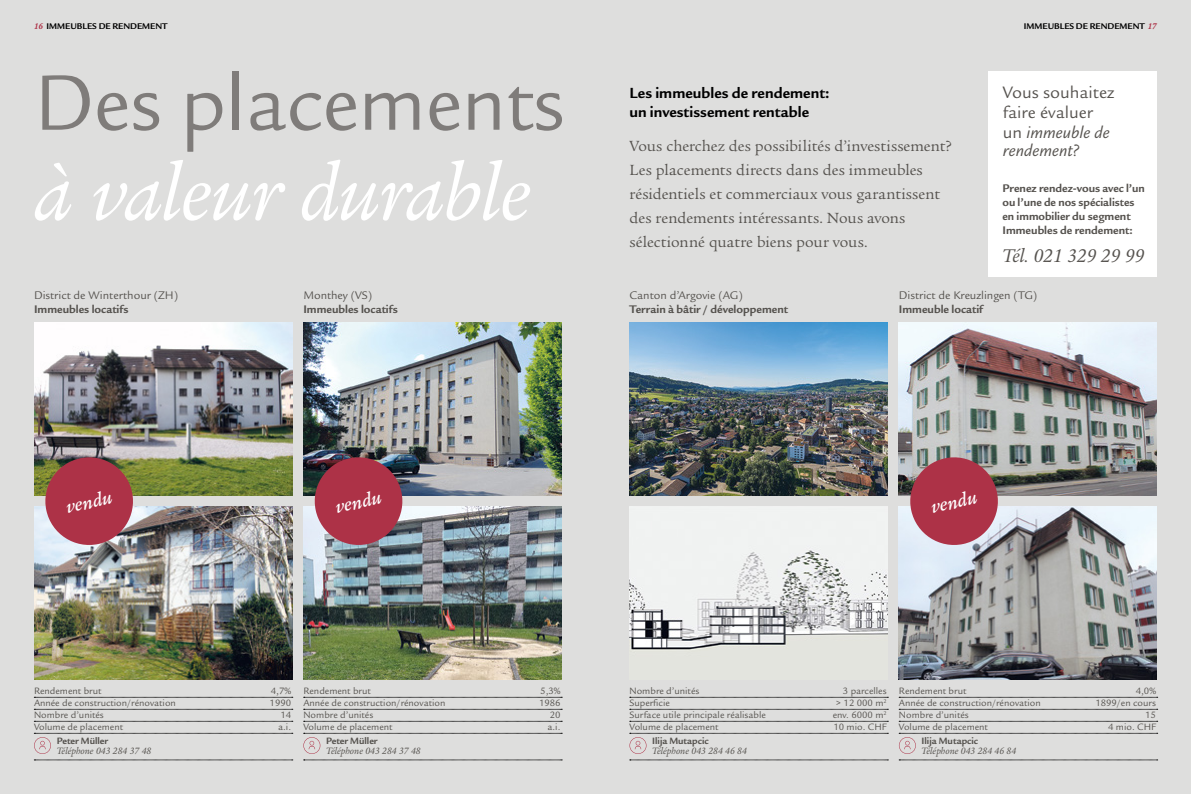
<style>
.page{position:relative;width:1191px;height:794px;background:#dededd}
.page>*{position:absolute;margin:0;border:0;box-sizing:border-box;transform-origin:0 0}
.t1{font:italic 85px "Legacy Serif ITC Pro";letter-spacing:-.01em;color:#fff}
.t2{font:85px "Legacy Sans ITC Pro";letter-spacing:-.01em;color:#7f7c7a}
.Eyecatcher_18_20pt_N{font:italic 500 20px "Legacy Serif ITC Pro";color:#fff}
.t3{font:italic 20px "Legacy Serif ITC Pro";color:#55524e}
.t4{font:18px/20px "Legacy Sans ITC Pro";color:#55524e}
.t5{font:italic 18px "Legacy Sans ITC Pro";color:#55524e}
.Lead{font:16px/24px "Legacy Serif ITC Pro";letter-spacing:.005em;color:#55524e}
.Lead-2{font:700 16px "Legacy Sans ITC Pro";letter-spacing:.005em;color:#000}
.Book_16_18pt_K{font:700 12px/14px "Legacy Sans ITC Pro";color:#55524e}
.Book_16_18pt_K-2{font:12px/14px "Legacy Sans ITC Pro";color:#55524e}
.t6{font:10px "Legacy Sans ITC Pro";color:#55524e}
.t7{font:italic 10px/9.8px "Legacy Serif ITC Pro";color:#55524e}
.Book_16_18pt_K-3{font:700 9px "Legacy Sans ITC Pro";color:#000}
.s1{font-family:"Legacy Serif ITC Pro";font-style:italic;color:#ad3247}
.s2{font-weight:700}
.s3{font-weight:400}
.s4{font-style:italic}
.s5{font-family:"Legacy Sans ITC Pro";font-weight:700;font-style:normal}
</style>
<div class="page">
<img style="left:629px;top:322px;width:258px;height:173px">
<img style="left:34px;top:322px;width:258px;height:173px">
<img style="left:34px;top:506px;width:258px;height:174px">
<img style="left:629px;top:506px;width:258px;height:145px">
<img style="left:303px;top:322px;width:258px;height:173px">
<img style="left:303px;top:506px;width:258px;height:174px">
<img style="left:899px;top:322px;width:258px;height:173px">
<img style="left:899px;top:506px;width:258px;height:174px">
<svg style="left:630px;top:697px;width:258px;height:1px"></svg>
<svg style="left:630px;top:709px;width:258px;height:1px"></svg>
<svg style="left:630px;top:721px;width:258px;height:1px"></svg>
<svg style="left:629px;top:733px;width:259px;height:27px"></svg>
<svg style="left:899px;top:697px;width:258px;height:1px"></svg>
<svg style="left:899px;top:709px;width:258px;height:1px"></svg>
<svg style="left:899px;top:721px;width:258px;height:1px"></svg>
<svg style="left:899px;top:733px;width:258px;height:27px"></svg>
<svg style="left:34px;top:697px;width:259px;height:1px"></svg>
<svg style="left:34px;top:709px;width:259px;height:1px"></svg>
<svg style="left:34px;top:721px;width:259px;height:1px"></svg>
<svg style="left:34px;top:733px;width:259px;height:27px"></svg>
<svg style="left:304px;top:697px;width:258px;height:1px"></svg>
<svg style="left:304px;top:709px;width:258px;height:1px"></svg>
<svg style="left:304px;top:721px;width:258px;height:1px"></svg>
<svg style="left:303px;top:733px;width:259px;height:27px"></svg>
<div style="left:988px;top:71px;width:169px;height:205px;background:#fff"></div>
<img style="left:311px;top:453px;width:95px;height:96px">
<svg style="left:906px;top:453px;width:96px;height:96px"></svg>
<img style="left:41px;top:453px;width:96px;height:96px">
<p class="Book_16_18pt_K-3" style="left:34px;top:21px;width:135px"><span class="s1">16</span> IMMEUBLES DE RENDEMENT</p>
<p class="Book_16_18pt_K-3" style="left:1023px;top:21px;width:135px">IMMEUBLES DE RENDEMENT <span class="s1">17</span></p>
<p class="t2" style="left:34px;top:54px;width:532px">Des placements</p>
<p class="t1" style="left:34px;top:140px;width:498px">à valeur durable</p>
<p class="Book_16_18pt_K-2" style="left:34px;top:288px;width:146px">District de Winterthour (ZH)<br><span class="s2">Immeubles locatifs</span></p>
<p class="Book_16_18pt_K" style="left:303px;top:288px;width:96px"><span class="s3">Monthey (VS)<br></span>Immeubles locatifs</p>
<p class="Lead-2" style="left:629px;top:83px;width:202px">Les immeubles de rendement:</p>
<p class="Lead-2" style="left:629px;top:102px;width:181px">un investissement rentable</p>
<p class="Lead" style="left:629px;top:133px;width:323px">Vous cherchez des possibilités d’investissement?<br>Les placements directs dans des immeubles résidentiels et commerciaux vous garantissent des rendements intéressants. Nous avons sélectionné quatre biens pour vous.</p>
<p class="t4" style="left:1003px;top:82px;width:113px">Vous souhaitez faire évaluer un <span class="s4">immeuble de</span></p>
<p class="t5" style="left:1003px;top:140px;width:78px">rendement?</p>
<p class="Book_16_18pt_K" style="left:1002px;top:181px;width:144px">Prenez rendez-vous avec l’un ou l’une de nos spécialistes en immobilier du segment<br>Immeubles de rendement:</p>
<p class="t3" style="left:1002px;top:243px;width:143px">Tél. 021 329 29 99</p>
<p class="Book_16_18pt_K-2" style="left:629px;top:288px;width:115px">Canton d’Argovie (AG)</p>
<p class="Book_16_18pt_K" style="left:629px;top:302px;width:160px">Terrain à bâtir / développement</p>
<p class="Book_16_18pt_K-2" style="left:899px;top:288px;width:140px">District de Kreuzlingen (TG)</p>
<p class="Book_16_18pt_K" style="left:899px;top:302px;width:86px">Immeuble locatif</p>
<p class="Eyecatcher_18_20pt_N" style="left:64px;top:494px;width:48px;rotate:-12deg">vendu</p>
<p class="Eyecatcher_18_20pt_N" style="left:333px;top:494px;width:48px;rotate:-12deg">vendu</p>
<p class="Eyecatcher_18_20pt_N" style="left:928px;top:494px;width:48px;rotate:-12deg">vendu</p>
<p class="t6" style="left:34px;top:685px;width:69px">Rendement brut</p>
<p class="t6" style="left:271px;top:685px;width:22px">4,7%</p>
<p class="t6" style="left:34px;top:697px;width:143px">Année de construction/rénovation</p>
<p class="t6" style="left:270px;top:697px;width:23px">1990</p>
<p class="t6" style="left:34px;top:709px;width:71px">Nombre d’unités</p>
<p class="t6" style="left:280px;top:709px;width:12px">14</p>
<p class="t6" style="left:34px;top:721px;width:91px">Volume de placement</p>
<p class="t6" style="left:278px;top:721px;width:14px">a.i.</p>
<p class="t7" style="left:57px;top:736px;width:96px"><span class="s5">Peter Müller<br></span>Téléphone 043 284 37 48</p>
<p class="t6" style="left:303px;top:685px;width:69px">Rendement brut</p>
<p class="t6" style="left:540px;top:685px;width:22px">5,3%</p>
<p class="t6" style="left:303px;top:697px;width:143px">Année de construction/rénovation</p>
<p class="t6" style="left:539px;top:697px;width:23px">1986</p>
<p class="t6" style="left:303px;top:709px;width:71px">Nombre d’unités</p>
<p class="t6" style="left:550px;top:709px;width:12px">20</p>
<p class="t6" style="left:303px;top:721px;width:91px">Volume de placement</p>
<p class="t6" style="left:547px;top:721px;width:14px">a.i.</p>
<p class="t7" style="left:326px;top:736px;width:96px"><span class="s5">Peter Müller<br></span>Téléphone 043 284 37 48</p>
<p class="t6" style="left:629px;top:685px;width:71px">Nombre d’unités</p>
<p class="t6" style="left:843px;top:685px;width:45px">3 parcelles</p>
<p class="t6" style="left:629px;top:697px;width:42px">Superficie</p>
<p class="t6" style="left:836px;top:697px;width:52px">&gt; 12 000 m<sup>2</sup></p>
<p class="t6" style="left:629px;top:709px;width:138px">Surface utile principale réalisable</p>
<p class="t6" style="left:832px;top:709px;width:55px">env. 6000 m<sup>2</sup></p>
<p class="t6" style="left:629px;top:721px;width:91px">Volume de placement</p>
<p class="t6" style="left:833px;top:721px;width:55px">10 mio. CHF</p>
<p class="t7" style="left:652px;top:736px;width:96px"><span class="s5">Ilija Mutapcic<br></span>Téléphone 043 284 46 84</p>
<p class="t6" style="left:899px;top:685px;width:69px">Rendement brut</p>
<p class="t6" style="left:1135px;top:685px;width:22px">4,0%</p>
<p class="t6" style="left:899px;top:697px;width:143px">Année de construction/rénovation</p>
<p class="t6" style="left:1095px;top:697px;width:62px">1899/en cours</p>
<p class="t6" style="left:899px;top:709px;width:71px">Nombre d’unités</p>
<p class="t6" style="left:1145px;top:709px;width:12px">15</p>
<p class="t6" style="left:899px;top:721px;width:91px">Volume de placement</p>
<p class="t6" style="left:1108px;top:721px;width:49px">4 mio. CHF</p>
<p class="t7" style="left:921px;top:736px;width:96px"><span class="s5">Ilija Mutapcic<br></span>Téléphone 043 284 46 84</p>
</div>
